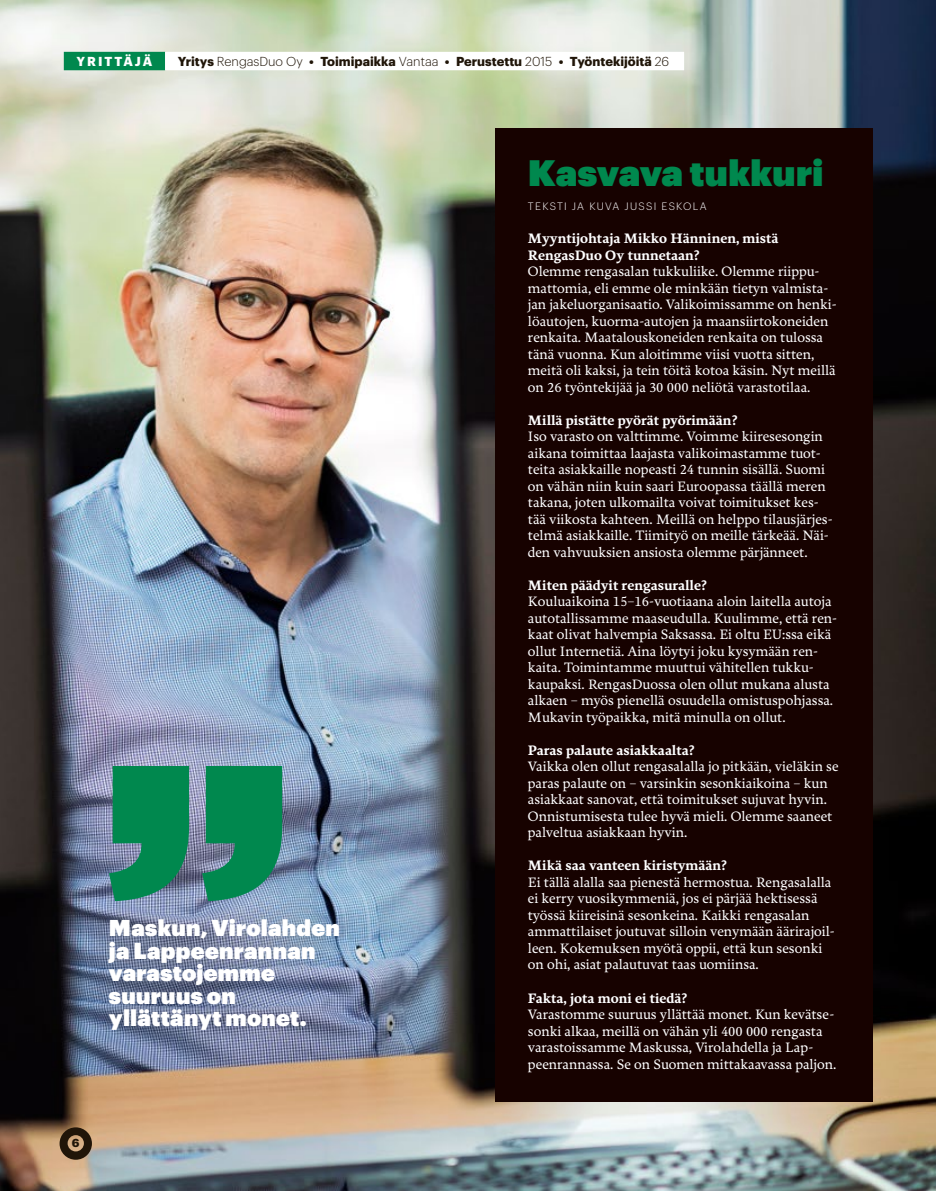
<style>
.page{position:relative;width:936px;height:1191px;background:#fff}
.page>*{position:absolute;margin:0;border:0;box-sizing:border-box;transform-origin:0 0}
.t1{font:36px "Graphik Super";letter-spacing:-.005em;color:#00884e}
.t2{font:22.5px/22.5px "Graphik Super";letter-spacing:.015em;color:#fff}
.t3{font:500 14.25px/16.5px "Freya";color:#fff}
.t4{font:700 14.25px/16.5px "Freya";color:#fff}
.t5{font:700 12.75px "Graphik";color:#201508}
.t6{font:700 12.75px "Graphik";letter-spacing:.155em;color:#fff}
.t7{font:700 11.4px "Graphik";color:#201508}
.t8{font:300 10.5px "Graphik";letter-spacing:.125em;color:#fff}
.s1{font-weight:300}
</style>
<div class="page">
<img style="left:0;top:0;width:935px;height:1191px">
<div style="left:64px;top:52px;width:101px;height:18px;background:#00884e"></div>
<div style="left:495px;top:128px;width:377px;height:973px;background:#170200"></div>
<div style="left:86px;top:896px;width:276px;height:155px;background:#201508;opacity:.3"></div>
<div style="left:165px;top:52px;width:519px;height:18px;background:#fff"></div>
<svg style="left:109px;top:766px;width:173px;height:135px;background:#228966"></svg>
<svg style="left:60px;top:1127px;width:32px;height:32px"></svg>
<p class="t6" style="left:77px;top:52px;width:77px">YRITTÄJÄ</p>
<p class="t5" style="left:178px;top:52px;width:493px">Yritys <span class="s1">RengasDuo Oy</span> • Toimipaikka <span class="s1">Vantaa</span> • Perustettu <span class="s1">2015</span> • Työntekijöitä <span class="s1">26</span></p>
<h2 class="t2" style="left:109px;top:914px;width:232px">Maskun, Virolahden ja Lappeenrannan varastojemme suuruus on yllättänyt monet.</h2>
<p class="t7" style="left:72px;top:1134px;width:9px">6</p>
<h1 class="t1" style="left:528px;top:145px;width:297px">Kasvava tukkuri</h1>
<p class="t8" style="left:528px;top:199px;width:180px">TEKSTI JA KUVA JUSSI ESKOLA</p>
<p class="t4" style="left:528px;top:231px;width:252px">Myyntijohtaja Mikko Hänninen, mistä<br>RengasDuo Oy tunnetaan?</p>
<p class="t3" style="left:528px;top:264px;width:310px">Olemme rengasalan tukkuliike. Olemme riippu&shy;mattomia, eli emme ole minkään tietyn valmista&shy;jan jakeluorganisaatio. Valikoimissamme on henki&shy;löautojen, kuorma-autojen ja maansiirtokoneiden renkaita. Maatalouskoneiden renkaita on tulossa tänä vuonna. Kun aloitimme viisi vuotta sitten, meitä oli kaksi, ja tein töitä kotoa käsin. Nyt meillä on 26 työntekijää ja 30 000 neliötä varastotilaa.</p>
<p class="t4" style="left:528px;top:412px;width:211px">Millä pistätte pyörät pyörimään?</p>
<p class="t3" style="left:528px;top:429px;width:306px">Iso varasto on valttimme. Voimme kiiresesongin aikana toimittaa laajasta valikoimastamme tuot&shy;teita asiakkaille nopeasti 24 tunnin sisällä. Suomi on vähän niin kuin saari Euroopassa täällä meren takana, joten ulkomailta voivat toimitukset kes&shy;tää viikosta kahteen. Meillä on helppo tilausjärjes&shy;telmä asiakkaille. Tiimityö on meille tärkeää. Näi&shy;den vahvuuksien ansiosta olemme pärjänneet.</p>
<p class="t4" style="left:528px;top:577px;width:180px">Miten päädyit rengasuralle?</p>
<p class="t3" style="left:528px;top:594px;width:310px">Kouluaikoina 15–16-vuotiaana aloin laitella autoja autotallissamme maaseudulla. Kuulimme, että ren&shy;kaat olivat halvempia Saksassa. Ei oltu EU:ssa eikä ollut Internetiä. Aina löytyi joku kysymään ren&shy;kaita. Toimintamme muuttui vähitellen tukku&shy;kaupaksi. RengasDuossa olen ollut mukana alusta alkaen – myös pienellä osuudella omistuspohjassa.<br>Mukavin työpaikka, mitä minulla on ollut.</p>
<p class="t4" style="left:528px;top:742px;width:168px">Paras palaute asiakkaalta?</p>
<p class="t3" style="left:528px;top:759px;width:312px">Vaikka olen ollut rengasalalla jo pitkään, vieläkin se paras palaute on – varsinkin sesonkiaikoina – kun asiakkaat sanovat, että toimitukset sujuvat hyvin.<br>Onnistumisesta tulee hyvä mieli. Olemme saaneet palveltua asiakkaan hyvin.</p>
<p class="t4" style="left:528px;top:858px;width:201px">Mikä saa vanteen kiristymään?</p>
<p class="t3" style="left:528px;top:874px;width:308px">Ei tällä alalla saa pienestä hermostua. Rengasalalla ei kerry vuosikymmeniä, jos ei pärjää hektisessä työssä kiireisinä sesonkeina. Kaikki rengasalan ammattilaiset joutuvat silloin venymään äärirajoil&shy;leen. Kokemuksen myötä oppii, että kun sesonki on ohi, asiat palautuvat taas uomiinsa.</p>
<p class="t4" style="left:528px;top:990px;width:161px">Fakta, jota moni ei tiedä?</p>
<p class="t3" style="left:528px;top:1006px;width:310px">Varastomme suuruus yllättää monet. Kun kevätse&shy;sonki alkaa, meillä on vähän yli 400 000 rengasta varastoissamme Maskussa, Virolahdella ja Lap&shy;peenrannassa. Se on Suomen mittakaavassa paljon.</p>
</div>
